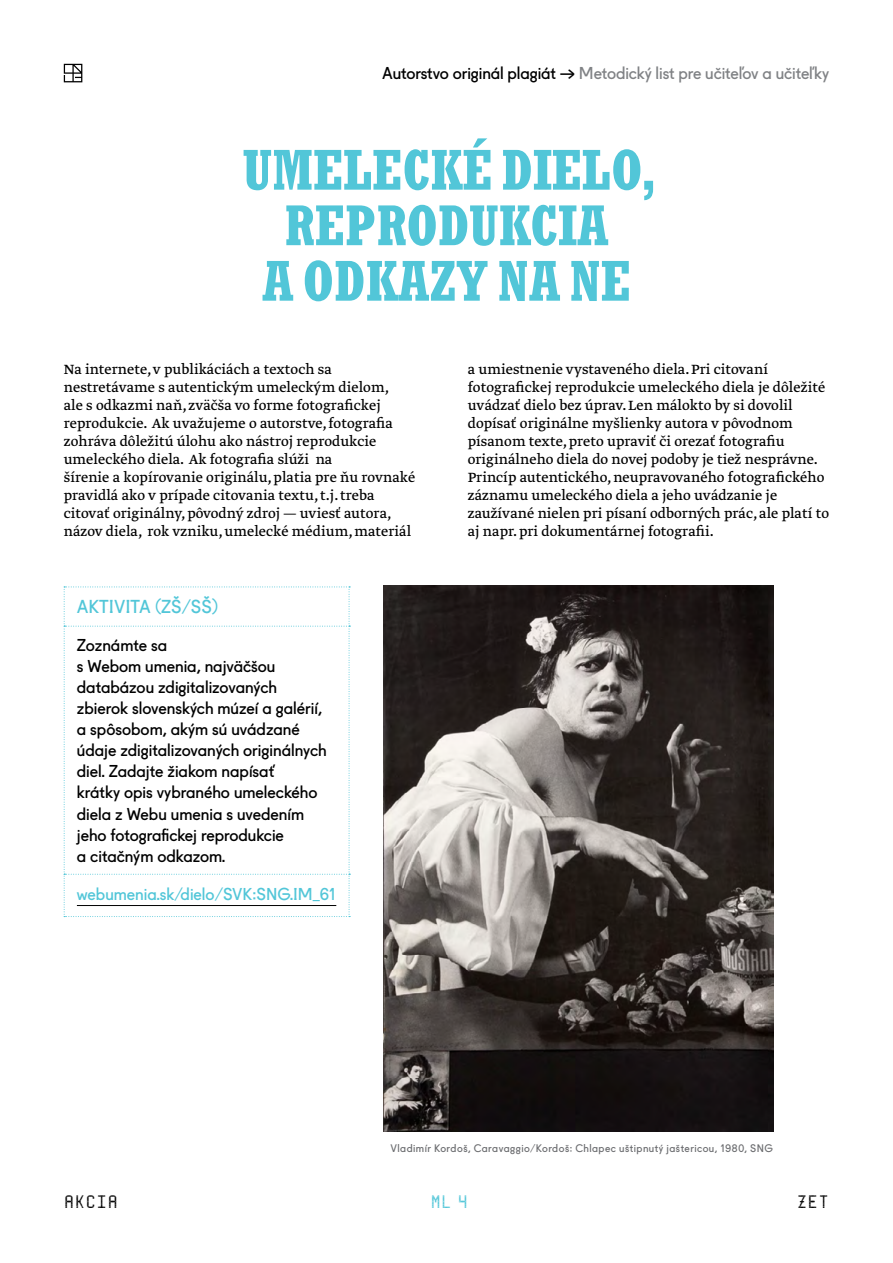
<style>
.page{position:relative;width:893px;height:1263px;background:#fff}
.page>*{position:absolute;margin:0;border:0;box-sizing:border-box;transform-origin:0 0}
.t1{font:700 condensed 54px/55.5px "Rockwell Nova";letter-spacing:.005em;color:#52c6d8;text-align:center}
.t2{font:18px "Fugue";color:#52c6d8}
.t3{font:18px "Terminal One";letter-spacing:.015em;color:#000}
.t4{font:18px "Terminal One";color:#52c6d8}
.t5{font:16.5px/21px "Fugue";color:#000}
.t6{font:16.5px "Fugue";letter-spacing:-.005em;color:#808285}
.t7{font:16.5px "Fugue";color:#52c6d8}
.t8{font:15.75px/18px "Greta Text Regular Minus";color:#000}
.t9{font:10.5px "Fugue";letter-spacing:.045em;color:#6d6e71}
</style>
<div class="page">
<svg style="left:64px;top:587px;width:286px;height:330px"></svg>
<hr style="left:77px;top:905px;width:259px;height:1px;background:#000">
<svg style="left:64px;top:64px;width:18px;height:18px"></svg>
<img style="left:383px;top:585px;width:390px;height:547px">
<p class="t5" style="left:382px;top:61px;width:175px">Autorstvo originál plagiát</p>
<p class="t6" style="left:579px;top:60px;width:252px">Metodický list pre učiteľov a učiteľky</p>
<h1 class="t1" style="left:243px;top:142px;width:416px">UMELECKÉ DIELO,<br>REPRODUKCIA<br>A ODKAZY NA NE</h1>
<p class="t8" style="left:64px;top:361px;width:353px">Na internete, v publikáciách a textoch sa nestretávame s autentickým umeleckým dielom,<br>ale s odkazmi naň, zväčša vo forme fotografickej reprodukcie. Ak uvažujeme o autorstve, fotografia zohráva dôležitú úlohu ako nástroj reprodukcie umeleckého diela. Ak fotografia slúži na<br>šírenie a kopírovanie originálu, platia pre ňu rovnaké pravidlá ako v prípade citovania textu, t.j. treba citovať originálny, pôvodný zdroj — uviesť autora, názov diela, rok vzniku, umelecké médium, materiál</p>
<p class="t8" style="left:468px;top:361px;width:363px">a umiestnenie vystaveného diela. Pri citovaní fotografickej reprodukcie umeleckého diela je dôležité uvádzať dielo bez úprav. Len málokto by si dovolil dopísať originálne myšlienky autora v pôvodnom písanom texte, preto upraviť či orezať fotografiu originálneho diela do novej podoby je tiež nesprávne.<br>Princíp autentického, neupravovaného fotografického záznamu umeleckého diela a jeho uvádzanie je zaužívané nielen pri písaní odborných prác, ale platí to aj napr. pri dokumentárnej fotografii.</p>
<p class="t2" style="left:77px;top:593px;width:143px">AKTIVITA (ZŠ/SŠ)</p>
<p class="t5" style="left:77px;top:633px;width:251px">Zoznámte sa<br>s Webom umenia, najväčšou databázou zdigitalizovaných zbierok slovenských múzeí a galérií, a spôsobom, akým sú uvádzané údaje zdigitalizovaných originálnych diel. Zadajte žiakom napísať<br>krátky opis vybraného umeleckého diela z Webu umenia s uvedením jeho fotografickej reprodukcie<br>a citačným odkazom.</p>
<p class="t7" style="left:77px;top:880px;width:261px">webumenia.sk/dielo/SVK:SNG.IM_61</p>
<p class="t9" style="left:391px;top:1140px;width:384px">Vladimír Kordoš, Caravaggio/Kordoš: Chlapec uštipnutý jaštericou, 1980, SNG</p>
<p class="t3" style="left:64px;top:1189px;width:56px">AKCIA</p>
<p class="t3" style="left:797px;top:1189px;width:34px">ZET</p>
<p class="t4" style="left:430px;top:1189px;width:39px">ML 4</p>
</div>
